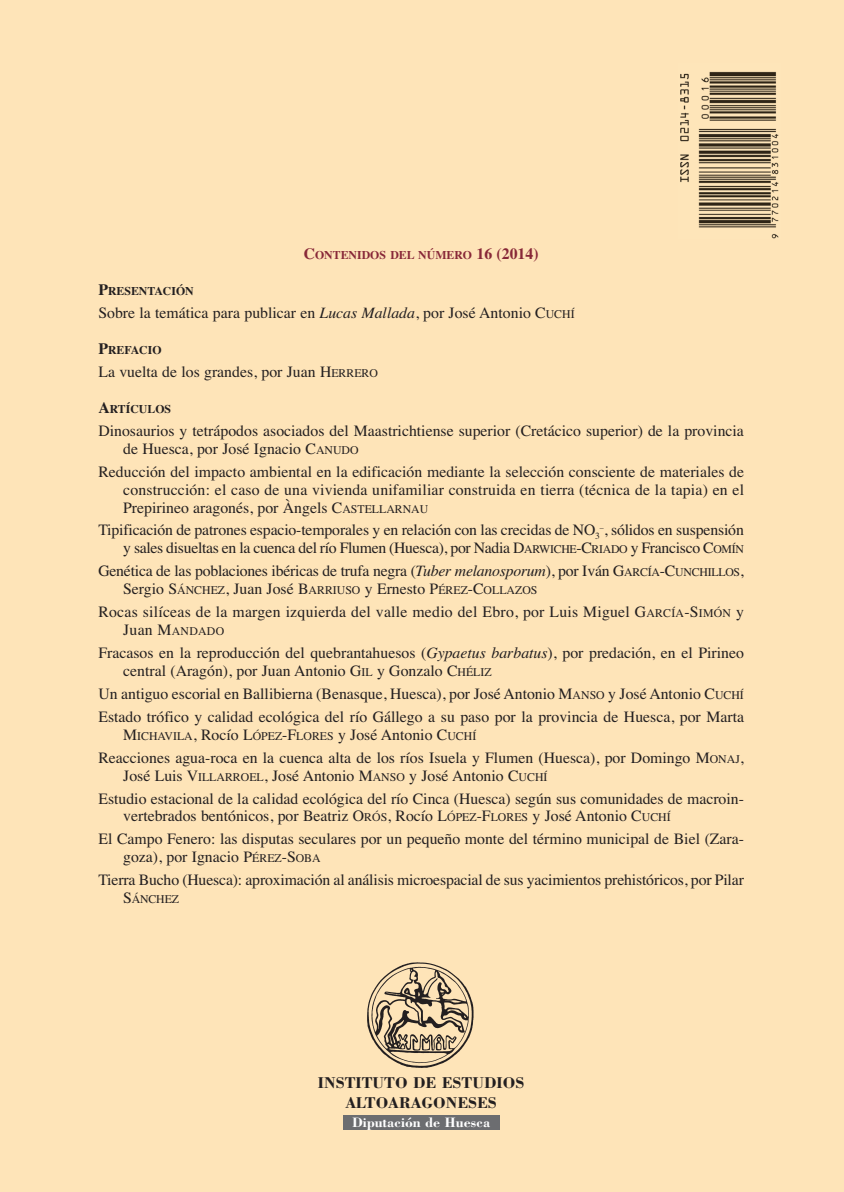
<style>
.page{position:relative;width:844px;height:1192px;background:#fff}
.page>*{position:absolute;margin:0;border:0;box-sizing:border-box;transform-origin:0 0}
.t1{font:700 16.1px/19.4px "Bodoni Std";color:#231f20;text-align:center}
.t2{font:15.75px/18px "Times";color:#231f20}
.t3{font:700 14px "Bodoni Std";color:#fff}
.t4{font:700 11.9px "Times";color:#231f20}
.t5{font:700 11.9px "Times";color:#882838}
.t6{font:11.9px "Times";letter-spacing:.005em;color:#231f20}
.s1{font-size:15.75px}
.s2{font-style:italic}
.s3{font-size:11.9px}
</style>
<div class="page">
<div style="left:0;top:0;width:843px;height:1191px;background:#fee4b8"></div>
<img style="left:367px;top:962px;width:107px;height:106px">
<div style="left:342px;top:1115px;width:157px;height:14px;background:#6c6d70"></div>
<img style="left:680px;top:71px;width:99px;height:167px">
<p class="t5" style="left:303px;top:251px;width:236px"><span class="s1">C</span>ONTENIDOS DEL NÚMERO <span class="s1">16 (2014)</span></p>
<p class="t4" style="left:98px;top:287px;width:97px"><span class="s1">P</span>RESENTACIÓN</p>
<p class="t2" style="left:98px;top:305px;width:477px">Sobre la temática para publicar en <span class="s2">Lucas Mallada</span>, por José Antonio C<span class="s3">UCHÍ</span></p>
<p class="t4" style="left:98px;top:345px;width:65px"><span class="s1">P</span>REFACIO</p>
<p class="t2" style="left:98px;top:364px;width:281px">La vuelta de los grandes, por Juan H<span class="s3">ERRERO</span></p>
<p class="t4" style="left:98px;top:404px;width:74px"><span class="s1">A</span>RTÍCULOS</p>
<p class="t2" style="left:123px;top:423px;width:622px;text-indent:-25px">Dinosaurios y tetrápodos asociados del Maastrichtiense superior (Cretácico superior) de la provincia de Huesca, por José Ignacio C<span class="s3">ANUDO</span></p>
<p class="t2" style="left:123px;top:463px;width:622px;text-align:justify;text-indent:-25px">Reducción del impacto ambiental en la edificación mediante la selección consciente de materiales de construcción: el caso de una vivienda unifamiliar construida en tierra (técnica de la tapia) en el Prepirineo aragonés, por Àngels C<span class="s3">ASTELLARNAU</span></p>
<p class="t2" style="left:98px;top:522px;width:646px;text-align:right">Tipificación de patrones espacio-temporales y en relación con las crecidas de NO<sub>3</sub><sup>–</sup>, sólidos en suspensión y sales disueltas en la cuenca del río Flumen (Huesca), por Nadia D<span class="s3">ARWICHE</span>-C<span class="s3">RIADO</span> y Francisco C<span class="s3">OMÍN</span></p>
<p class="t2" style="left:123px;top:563px;width:622px;text-indent:-25px">Genética de las poblaciones ibéricas de trufa negra (<span class="s2">Tuber melanosporum</span>), por Iván G<span class="s3">ARCÍA</span>-C<span class="s3">UNCHILLOS</span>,<br>Sergio S<span class="s3">ÁNCHEZ</span>, Juan José B<span class="s3">ARRIUSO</span> y Ernesto P<span class="s3">ÉREZ</span>-C<span class="s3">OLLAZOS</span></p>
<p class="t2" style="left:98px;top:604px;width:646px">Rocas silíceas de la margen izquierda del valle medio del Ebro, por Luis Miguel G<span class="s3">ARCÍA</span>-S<span class="s3">IMÓN</span> y</p>
<p class="t6" style="left:123px;top:626px;width:102px"><span class="s1">Juan M</span>ANDADO</p>
<p class="t2" style="left:123px;top:645px;width:622px;text-indent:-25px">Fracasos en la reproducción del quebrantahuesos (<span class="s2">Gypaetus barbatus</span>), por predación, en el Pirineo central (Aragón), por Juan Antonio G<span class="s3">IL</span> y Gonzalo C<span class="s3">HÉLIZ</span></p>
<p class="t2" style="left:98px;top:683px;width:647px;line-height:22.9px">Un antiguo escorial en Ballibierna (Benasque, Huesca), por José Antonio M<span class="s3">ANSO</span> y José Antonio C<span class="s3">UCHÍ<br></span>Estado trófico y calidad ecológica del río Gállego a su paso por la provincia de Huesca, por Marta</p>
<p class="t2" style="left:98px;top:724px;width:646px;line-height:22.9px;text-indent:25px">M<span class="s3">ICHAVILA</span>, Rocío L<span class="s3">ÓPEZ</span>-F<span class="s3">LORES</span> y José Antonio C<span class="s3">UCHÍ<br></span>Reacciones agua-roca en la cuenca alta de los ríos Isuela y Flumen (Huesca), por Domingo M<span class="s3">ONAJ</span>,</p>
<p class="t2" style="left:98px;top:765px;width:647px;line-height:22.9px;text-indent:25px">José Luis V<span class="s3">ILLARROEL</span>, José Antonio M<span class="s3">ANSO</span> y José Antonio C<span class="s3">UCHÍ<br></span>Estudio estacional de la calidad ecológica del río Cinca (Huesca) según sus comunidades de macroin-</p>
<p class="t2" style="left:98px;top:806px;width:647px;line-height:22.9px;text-indent:25px">vertebrados bentónicos, por Beatriz O<span class="s3">RÓS</span>, Rocío L<span class="s3">ÓPEZ</span>-F<span class="s3">LORES</span> y José Antonio C<span class="s3">UCHÍ<br></span>El Campo Fenero: las disputas seculares por un pequeño monte del término municipal de Biel (Zara-</p>
<p class="t2" style="left:98px;top:846px;width:646px;line-height:22.9px;text-indent:25px">goza), por Ignacio P<span class="s3">ÉREZ</span>-S<span class="s3">OBA<br></span>Tierra Bucho (Huesca): aproximación al análisis microespacial de sus yacimientos prehistóricos, por Pilar</p>
<p class="t6" style="left:123px;top:894px;width:57px"><span class="s1">S</span>ÁNCHEZ</p>
<p class="t1" style="left:318px;top:1072px;width:208px">INSTITUTO DE ESTUDIOS<br>ALTOARAGONESES</p>
<p class="t3" style="left:352px;top:1113px;width:140px">Diputación de Huesca</p>
</div>
